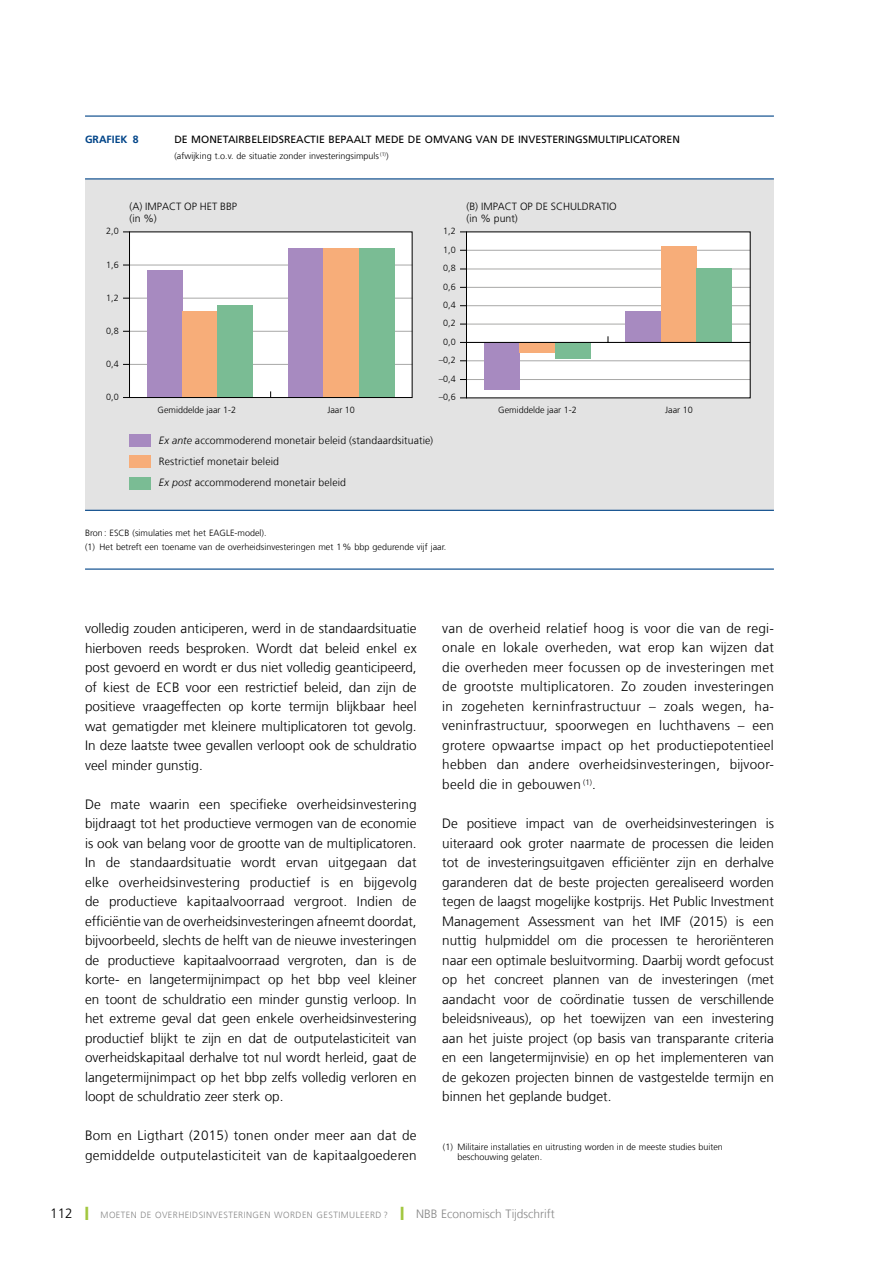
<style>
.page{position:relative;width:893px;height:1263px;background:#fff}
.page>*{position:absolute;margin:0;border:0;box-sizing:border-box;transform-origin:0 0}
.t1{font:300 13.5px/19.5px "Frutiger LT Com";color:#000;text-align:justify}
.t2{font:300 13.5px/19.5px "Frutiger LT Com";letter-spacing:.02em;color:#000}
.t3{font:300 12px "Frutiger LT Com";color:#878787}
.t4{font:300 10.5px/21.3px "Frutiger LT Com";letter-spacing:.015em;color:#000}
.t5{font:10.5px "Frutiger LT Com";color:#000}
.t6{font:300 10.5px/12.6px "Frutiger LT";color:#000}
.t7{font:700 10.5px "Frutiger LT Com";color:#048}
.t8{font:300 9px/13.5px "Frutiger LT Com";color:#000}
.t9{font:300 9px "Frutiger LT Com";color:#878787}
.s1{font-style:italic}
.s2{font-size:13.5px;color:#000}
.s3{color:#a2c740}
.s4{font-size:9px}
</style>
<div class="page">
<div style="left:85px;top:179px;width:689px;height:331px;background:#e3e3e3"></div>
<hr style="left:85px;top:116px;width:689px;height:1px;background:#048">
<hr style="left:85px;top:178px;width:689px;height:1px;background:#048">
<hr style="left:85px;top:510px;width:689px;height:1px;background:#048">
<hr style="left:85px;top:568px;width:689px;height:2px;background:#048">
<div style="left:130px;top:232px;width:282px;height:165px;background:#fff"></div>
<hr style="left:129px;top:265px;width:283px;height:1px;background:#a8a8a7">
<hr style="left:129px;top:298px;width:283px;height:1px;background:#a8a8a7">
<hr style="left:129px;top:331px;width:283px;height:1px;background:#a8a8a7">
<hr style="left:129px;top:364px;width:283px;height:1px;background:#a8a8a7">
<div style="left:147px;top:270px;width:35px;height:127px;background:#a78ac0"></div>
<div style="left:182px;top:311px;width:36px;height:86px;background:#f7ad79"></div>
<div style="left:218px;top:305px;width:35px;height:92px;background:#7abc94"></div>
<div style="left:288px;top:248px;width:36px;height:149px;background:#a78ac0"></div>
<div style="left:324px;top:248px;width:35px;height:149px;background:#f7ad79"></div>
<div style="left:359px;top:248px;width:35px;height:149px;background:#7abc94"></div>
<div style="left:129px;top:434px;width:21px;height:13px;background:#a78ac0"></div>
<div style="left:129px;top:455px;width:21px;height:13px;background:#f7ad79"></div>
<div style="left:129px;top:477px;width:21px;height:12px;background:#7abc94"></div>
<div style="left:466px;top:232px;width:284px;height:166px;background:#fff"></div>
<hr style="left:466px;top:250px;width:284px;height:1px;background:#a8a8a7">
<hr style="left:466px;top:269px;width:284px;height:1px;background:#a8a8a7">
<hr style="left:466px;top:287px;width:284px;height:1px;background:#a8a8a7">
<hr style="left:466px;top:305px;width:284px;height:1px;background:#a8a8a7">
<hr style="left:466px;top:324px;width:284px;height:1px;background:#a8a8a7">
<hr style="left:466px;top:360px;width:284px;height:1px;background:#a8a8a7">
<hr style="left:466px;top:379px;width:284px;height:1px;background:#a8a8a7">
<div style="left:484px;top:342px;width:36px;height:48px;background:#a78ac0"></div>
<div style="left:520px;top:342px;width:35px;height:11px;background:#f7ad79"></div>
<div style="left:555px;top:342px;width:35px;height:17px;background:#7abc94"></div>
<div style="left:626px;top:311px;width:35px;height:31px;background:#a78ac0"></div>
<div style="left:661px;top:246px;width:36px;height:96px;background:#f7ad79"></div>
<div style="left:697px;top:268px;width:35px;height:74px;background:#7abc94"></div>
<hr style="left:466px;top:342px;width:284px;height:1px;background:#000">
<div style="left:129px;top:232px;width:283px;height:166px;border:1px solid #000"></div>
<p class="t7" style="left:85px;top:133px;width:55px">GRAFIEK 8</p>
<p class="t5" style="left:174px;top:133px;width:507px">DE MONETAIRBELEIDSREACTIE BEPAALT MEDE DE OMVANG VAN DE INVESTERINGSMULTIPLICATOREN</p>
<p class="t8" style="left:174px;top:149px;width:216px">(afwijking t.o.v. de situatie zonder investeringsimpuls <sup>(1)</sup>)</p>
<p class="t8" style="left:106px;top:224px;width:14px">2,0</p>
<p class="t8" style="left:106px;top:258px;width:14px">1,6</p>
<p class="t8" style="left:106px;top:291px;width:14px">1,2</p>
<p class="t8" style="left:106px;top:324px;width:14px">0,8</p>
<p class="t8" style="left:106px;top:357px;width:14px">0,4</p>
<p class="t8" style="left:106px;top:390px;width:14px">0,0</p>
<p class="t6" style="left:129px;top:200px;width:109px">(A) IMPACT OP HET BBP (in %)</p>
<p class="t6" style="left:466px;top:200px;width:152px">(B) IMPACT OP DE SCHULDRATIO (in % punt)</p>
<p class="t8" style="left:443px;top:224px;width:14px">1,2</p>
<p class="t8" style="left:443px;top:243px;width:14px">1,0</p>
<p class="t8" style="left:443px;top:261px;width:14px">0,8</p>
<p class="t8" style="left:443px;top:280px;width:14px">0,6</p>
<p class="t8" style="left:443px;top:298px;width:14px">0,4</p>
<p class="t8" style="left:443px;top:316px;width:14px">0,2</p>
<p class="t8" style="left:443px;top:335px;width:14px">0,0</p>
<p class="t8" style="left:439px;top:353px;width:19px">–0,2</p>
<p class="t8" style="left:439px;top:372px;width:19px">–0,4</p>
<p class="t8" style="left:158px;top:403px;width:80px">Gemiddelde jaar 1-2</p>
<p class="t8" style="left:327px;top:403px;width:29px">Jaar 10</p>
<p class="t8" style="left:439px;top:390px;width:19px">–0,6</p>
<p class="t4" style="left:159px;top:429px;width:276px"><span class="s1">Ex ante</span> accommoderend monetair beleid (standaardsituatie)<br>Restrictief monetair beleid<br><span class="s1">Ex post</span> accommoderend monetair beleid</p>
<p class="t8" style="left:498px;top:403px;width:80px">Gemiddelde jaar 1-2</p>
<p class="t8" style="left:665px;top:403px;width:29px">Jaar 10</p>
<p class="t8" style="left:85px;top:526px;width:363px">Bron: ESCB (simulaties met het EAGLE-model).<br>(1) Het betreft een toename van de overheidsinvesteringen met 1% bbp gedurende vijf jaar.</p>
<p class="t1" style="left:85px;top:618px;width:333px">volledig zouden anticiperen, werd in de standaardsituatie hierboven reeds besproken. Wordt dat beleid enkel ex post gevoerd en wordt er dus niet volledig geanticipeerd, of kiest de ECB voor een restrictief beleid, dan zijn de positieve vraageffecten op korte termijn blijkbaar heel wat gematigder met kleinere multiplicatoren tot gevolg.<br>In deze laatste twee gevallen verloopt ook de schuldratio veel minder gunstig.</p>
<p class="t1" style="left:85px;top:794px;width:333px">De mate waarin een specifieke overheidsinvestering bijdraagt tot het productieve vermogen van de economie is ook van belang voor de grootte van de multiplicatoren.<br>In de standaardsituatie wordt ervan uitgegaan dat elke overheidsinvestering productief is en bijgevolg de productieve kapitaalvoorraad vergroot. Indien de efficiëntie van de overheidsinvesteringen afneemt doordat, bijvoorbeeld, slechts de helft van de nieuwe investeringen de productieve kapitaalvoorraad vergroten, dan is de korte- en langetermijnimpact op het bbp veel kleiner en toont de schuldratio een minder gunstig verloop. In het extreme geval dat geen enkele overheidsinvestering productief blijkt te zijn en dat de outputelasticiteit van overheidskapitaal derhalve tot nul wordt herleid, gaat de langetermijnimpact op het bbp zelfs volledig verloren en loopt de schuldratio zeer sterk op.</p>
<p class="t2" style="left:85px;top:1125px;width:333px">Bom en Ligthart (2015) tonen onder meer aan dat de gemiddelde outputelasticiteit van de kapitaalgoederen</p>
<p class="t1" style="left:442px;top:618px;width:333px">van de overheid relatief hoog is voor die van de regi&shy;onale en lokale overheden, wat erop kan wijzen dat die overheden meer focussen op de investeringen met de grootste multiplicatoren. Zo zouden investeringen in zogeheten kerninfrastructuur – zoals wegen, ha&shy;veninfrastructuur, spoorwegen en luchthavens – een grotere opwaartse impact op het productiepotentieel hebben dan andere overheidsinvesteringen, bijvoor&shy;beeld die in gebouwen <sup>(1)</sup>.</p>
<p class="t1" style="left:442px;top:813px;width:333px">De positieve impact van de overheidsinvesteringen is uiteraard ook groter naarmate de processen die leiden tot de investeringsuitgaven efficiënter zijn en derhalve garanderen dat de beste projecten gerealiseerd worden tegen de laagst mogelijke kostprijs. Het Public Investment Management Assessment van het IMF (2015) is een nuttig hulpmiddel om die processen te heroriënteren naar een optimale besluitvorming. Daarbij wordt gefocust op het concreet plannen van de investeringen (met aandacht voor de coördinatie tussen de verschillende beleidsniveaus), op het toewijzen van een investering aan het juiste project (op basis van transparante criteria en een langetermijnvisie) en op het implementeren van de gekozen projecten binnen de vastgestelde termijn en binnen het geplande budget.</p>
<p class="t8" style="left:457px;top:1142px;width:267px;line-height:9.8px;text-indent:-14px">(1) Militaire installaties en uitrusting worden in de meeste studies buiten beschouwing gelaten.</p>
<p class="t9" style="left:50px;top:1209px;width:66px"><span class="s2">112</span> <span class="s3">❙</span> Moeten</p>
<p class="t9" style="left:140px;top:1209px;width:21px">de overheidsinvesteringen</p>
<p class="t9" style="left:274px;top:1209px;width:8px">worden</p>
<p class="t9" style="left:317px;top:1209px;width:6px">gestimuleerd</p>
<p class="t3" style="left:384px;top:1206px;width:173px"><span class="s4">?</span> <span class="s3">❙</span> NBB Economisch Tijdschrift</p>
</div>
